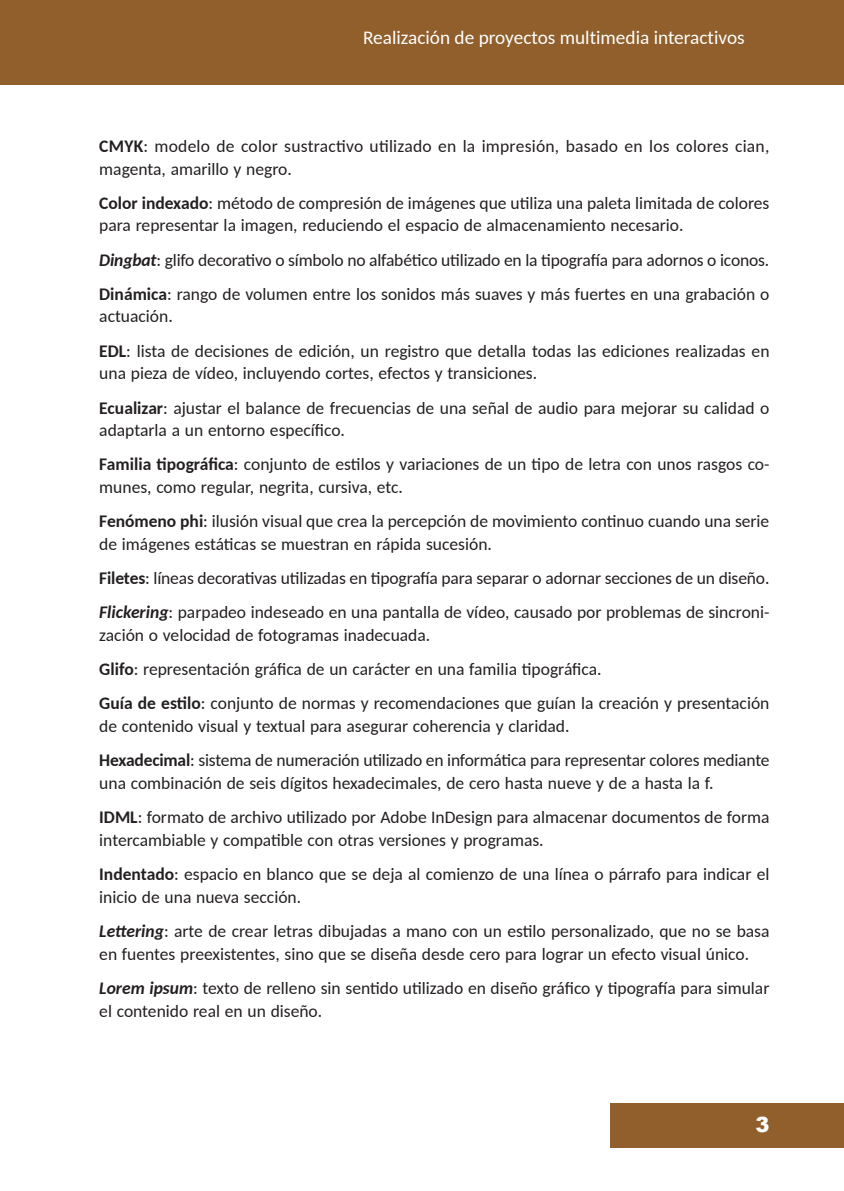
<style>
.page{position:relative;width:844px;height:1191px;background:#fff}
.page>*{position:absolute;margin:0;border:0;box-sizing:border-box;transform-origin:0 0}
.t1{font:900 21px "Arial";color:#fff}
.t2{font:19.25px "Carlito";color:#fff}
.t3{font:17.5px/34.1px "Carlito";color:#231f20}
.s1{font-weight:700}
.s2{font-weight:700;font-style:italic}
</style>
<div class="page">
<div style="left:0;top:0;width:843px;height:84px;background:#905f2b"></div>
<div style="left:610px;top:1103px;width:233px;height:45px;background:#905f2b"></div>
<p class="t2" style="left:363px;top:25px;width:383px">Realización de proyectos multimedia interactivos</p>
<p class="t3" style="left:99px;top:134px;width:671px;line-height:22.8px"><span class="s1">CMYK</span>: modelo de color sustractivo utilizado en la impresión, basado en los colores cian, magenta, amarillo y negro.</p>
<p class="t3" style="left:99px;top:191px;width:671px;line-height:22.8px"><span class="s1">Color indexado</span>: método de compresión de imágenes que utiliza una paleta limitada de colores para representar la imagen, reduciendo el espacio de almacenamiento necesario.</p>
<p class="t3" style="left:99px;top:242px;width:671px"><span class="s2">Dingbat</span>: glifo decorativo o símbolo no alfabético utilizado en la tipografía para adornos o iconos.<br><span class="s1">Dinámica</span>: rango de volumen entre los sonidos más suaves y más fuertes en una grabación o</p>
<p class="t3" style="left:99px;top:299px;width:671px">actuación.<br><span class="s1">EDL</span>: lista de decisiones de edición, un registro que detalla todas las ediciones realizadas en</p>
<p class="t3" style="left:99px;top:356px;width:671px">una pieza de vídeo, incluyendo cortes, efectos y transiciones.<br><span class="s1">Ecualizar</span>: ajustar el balance de frecuencias de una señal de audio para mejorar su calidad o</p>
<p class="t3" style="left:99px;top:412px;width:671px">adaptarla a un entorno específico.<br><span class="s1">Familia tipográfica</span>: conjunto de estilos y variaciones de un tipo de letra con unos rasgos co-</p>
<p class="t3" style="left:99px;top:469px;width:671px">munes, como regular, negrita, cursiva, etc.<br><span class="s1">Fenómeno phi</span>: ilusión visual que crea la percepción de movimiento continuo cuando una serie</p>
<p class="t3" style="left:99px;top:526px;width:671px">de imágenes estáticas se muestran en rápida sucesión.<br><span class="s1">Filetes</span>: líneas decorativas utilizadas en tipografía para separar o adornar secciones de un diseño.<br><span class="s2">Flickering</span>: parpadeo indeseado en una pantalla de vídeo, causado por problemas de sincroni-</p>
<p class="t3" style="left:99px;top:617px;width:671px">zación o velocidad de fotogramas inadecuada.<br><span class="s1">Glifo</span>: representación gráfica de un carácter en una familia tipográfica.<br><span class="s1">Guía de estilo</span>: conjunto de normas y recomendaciones que guían la creación y presentación</p>
<p class="t3" style="left:99px;top:708px;width:671px">de contenido visual y textual para asegurar coherencia y claridad.<br><span class="s1">Hexadecimal</span>: sistema de numeración utilizado en informática para representar colores mediante</p>
<p class="t3" style="left:99px;top:765px;width:671px">una combinación de seis dígitos hexadecimales, de cero hasta nueve y de a hasta la f.<br><span class="s1">IDML</span>: formato de archivo utilizado por Adobe InDesign para almacenar documentos de forma</p>
<p class="t3" style="left:99px;top:822px;width:671px">intercambiable y compatible con otras versiones y programas.<br><span class="s1">Indentado</span>: espacio en blanco que se deja al comienzo de una línea o párrafo para indicar el</p>
<p class="t3" style="left:99px;top:879px;width:671px">inicio de una nueva sección.<br><span class="s2">Lettering</span>: arte de crear letras dibujadas a mano con un estilo personalizado, que no se basa</p>
<p class="t3" style="left:99px;top:936px;width:671px">en fuentes preexistentes, sino que se diseña desde cero para lograr un efecto visual único.<br><span class="s2">Lorem ipsum</span>: texto de relleno sin sentido utilizado en diseño gráfico y tipografía para simular</p>
<p class="t3" style="left:99px;top:993px;width:224px">el contenido real en un diseño.</p>
<p class="t1" style="left:755px;top:1109px;width:16px">3</p>
</div>
